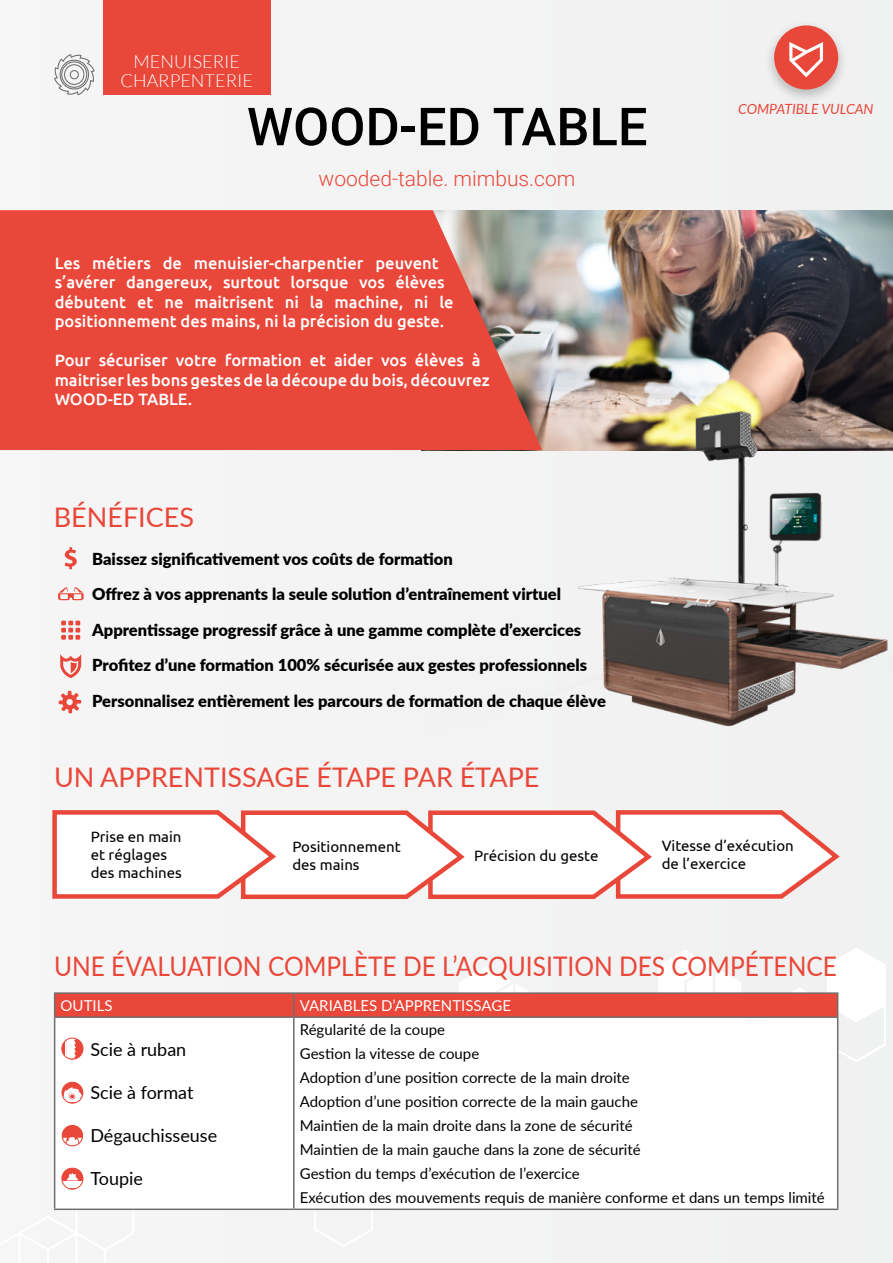
<style>
.page{position:relative;width:893px;height:1263px;background:#f4f4f4}
.page>*{position:absolute;margin:0;border:0;box-sizing:border-box;transform-origin:0 0}
.t1{font:500 52.5px "Roboto";color:#000}
.t2{font:27px "Lato";color:#e94739;scale:.91 1}
.t3{font:27px "Lato";color:#e94739}
.t4{font:300 21px "Roboto";color:#e94739}
.t5{font:18px "Lato";color:#000}
.t6{font:300 18px/18px "Lato";color:#fff;text-align:center}
.t7{font:900 16.5px/35.5px "Lato";color:#000}
.t8{font:500 16.5px/19.5px "Ubuntu";color:#fff}
.t9{font:15px/24px "Lato";color:#000}
.t10{font:15px/18px "Ubuntu";color:#000}
.t11{font:15px "Lato";color:#fff}
.t12{font:italic 14.1px "Lato";color:#e94739}
</style>
<div class="page">
<svg style="left:0;top:948px;width:885px;height:315px"></svg>
<img style="left:542px;top:210px;width:351px;height:201px">
<svg style="left:0;top:210px;width:542px;height:240px;fill:#e94739"></svg>
<svg style="left:58px;top:587px;width:26px;height:13px"></svg>
<svg style="left:65px;top:547px;width:12px;height:22px"></svg>
<svg style="left:61px;top:621px;width:19px;height:19px"></svg>
<svg style="left:60px;top:654px;width:21px;height:24px"></svg>
<svg style="left:59px;top:691px;width:22px;height:22px"></svg>
<svg style="left:52px;top:810px;width:788px;height:89px"></svg>
<div style="left:55px;top:1018px;width:782px;height:190px;background:#fff"></div>
<hr style="left:54px;top:992px;width:240px;height:2px;background:#706f6f">
<hr style="left:294px;top:992px;width:544px;height:2px;background:#706f6f">
<div style="left:54px;top:993px;width:784px;height:23px;background:#e94739"></div>
<hr style="left:54px;top:1016px;width:240px;height:2px;background:#706f6f">
<hr style="left:54px;top:1018px;width:1px;height:190px;background:#706f6f">
<hr style="left:294px;top:1016px;width:544px;height:2px;background:#706f6f">
<hr style="left:293px;top:1018px;width:2px;height:190px;background:#706f6f">
<hr style="left:837px;top:1018px;width:1px;height:190px;background:#706f6f">
<hr style="left:54px;top:1208px;width:240px;height:2px;background:#706f6f">
<hr style="left:294px;top:1208px;width:544px;height:2px;background:#706f6f">
<svg style="left:54px;top:54px;width:41px;height:41px"></svg>
<div style="left:103px;top:0;width:167px;height:94px;background:#e94739"></div>
<img style="left:430px;top:411px;width:463px;height:316px">
<div style="left:62px;top:1082px;width:21px;height:21px;background:#e94739;border-radius:50%"></div>
<div style="left:62px;top:1082px;width:21px;height:21px;border:1px solid #e94739;border-radius:50%"></div>
<svg style="left:63px;top:1087px;width:19px;height:15px"></svg>
<div style="left:62px;top:1125px;width:21px;height:21px;background:#e94739;border-radius:50%"></div>
<svg style="left:62px;top:1137px;width:20px;height:8px"></svg>
<div style="left:62px;top:1125px;width:21px;height:21px;border:1px solid #e94739;border-radius:50%"></div>
<div style="left:62px;top:1168px;width:21px;height:21px;background:#e94739;border-radius:50%"></div>
<div style="left:62px;top:1180px;width:20px;height:8px;background:#fff"></div>
<svg style="left:67px;top:1173px;width:11px;height:7px"></svg>
<div style="left:62px;top:1168px;width:21px;height:21px;border:1px solid #e94739;border-radius:50%"></div>
<div style="left:62px;top:1038px;width:21px;height:21px;background:#e94739;border-radius:50%"></div>
<svg style="left:65px;top:1038px;width:11px;height:20px"></svg>
<div style="left:61px;top:1038px;width:22px;height:21px;border:1px solid #e94739;border-radius:50%"></div>
<img style="left:768px;top:25px;width:76px;height:75px">
<div style="left:774px;top:25px;width:64px;height:64px;background:#e94739;border-radius:50%"></div>
<svg style="left:789px;top:42px;width:34px;height:35px"></svg>
<p class="t6" style="left:120px;top:53px;width:134px">MENUISERIE<br>CHARPENTERIE</p>
<h1 class="t1" style="left:247px;top:90px;width:402px">WOOD-ED TABLE</h1>
<h3 class="t4" style="left:319px;top:163px;width:258px">wooded-table. mimbus.com</h3>
<p class="t8" style="left:55px;top:253px;width:400px">Les métiers de menuisier-charpentier peuvent s’avérer dangereux, surtout lorsque vos élèves débutent et ne maitrisent ni la machine, ni le positionnement des mains, ni la précision du geste.</p>
<p class="t8" style="left:55px;top:350px;width:437px">Pour sécuriser votre formation et aider vos élèves à maitriser les bons gestes de la découpe du bois, découvrez<br>WOOD-ED TABLE.</p>
<h2 class="t3" style="left:54px;top:497px;width:142px">BÉNÉFICES</h2>
<p class="t7" style="left:92px;top:540px;width:515px">Baissez significativement vos coûts de formation<br>Offrez à vos apprenants la seule solution d’entraînement virtuel Apprentissage progressif grâce à une gamme complète d’exercices Profitez d’une formation 100% sécurisée aux gestes professionnels Personnalisez entièrement les parcours de formation de chaque élève</p>
<h2 class="t3" style="left:54px;top:758px;width:487px">UN APPRENTISSAGE ÉTAPE PAR ÉTAPE</h2>
<p class="t12" style="left:738px;top:99px;width:137px">COMPATIBLE VULCAN</p>
<p class="t10" style="left:91px;top:827px;width:93px">Prise en main et réglages des machines</p>
<p class="t10" style="left:292px;top:837px;width:110px">Positionnement des mains</p>
<p class="t10" style="left:474px;top:846px;width:126px">Précision du geste</p>
<p class="t10" style="left:662px;top:836px;width:134px">Vitesse d’exécution de l’exercice</p>
<h2 class="t2" style="left:54px;top:947px;width:862px">UNE ÉVALUATION COMPLÈTE DE L’ACQUISITION DES COMPÉTENCE</h2>
<p class="t11" style="left:61px;top:995px;width:53px">OUTILS</p>
<p class="t11" style="left:300px;top:995px;width:213px">VARIABLES D’APPRENTISSAGE</p>
<p class="t5" style="left:90px;top:1036px;width:97px">Scie à ruban</p>
<p class="t5" style="left:90px;top:1079px;width:105px">Scie à format</p>
<p class="t5" style="left:90px;top:1123px;width:128px">Dégauchisseuse</p>
<p class="t5" style="left:90px;top:1166px;width:54px">Toupie</p>
<p class="t9" style="left:300px;top:1017px;width:527px">Régularité de la coupe<br>Gestion la vitesse de coupe<br>Adoption d’une position correcte de la main droite<br>Adoption d’une position correcte de la main gauche<br>Maintien de la main droite dans la zone de sécurité<br>Maintien de la main gauche dans la zone de sécurité<br>Gestion du temps d’exécution de l’exercice<br>Exécution des mouvements requis de manière conforme et dans un temps limité</p>
</div>
